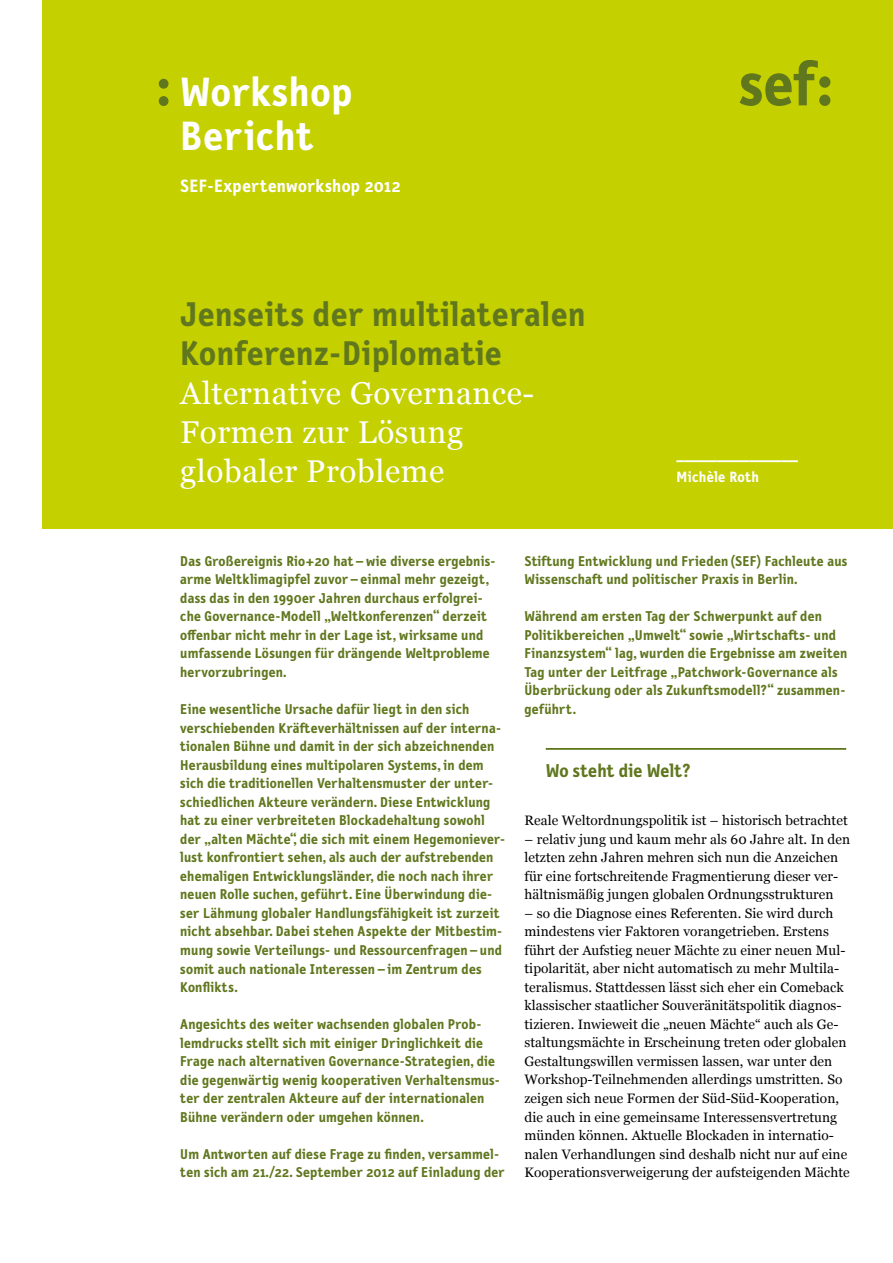
<style>
.page{position:relative;width:893px;height:1263px;background:#fff}
.page>*{position:absolute;margin:0;border:0;box-sizing:border-box;transform-origin:0 0}
.t1{font:700 57.75px "Letter Gothic Text OT";color:#60771e}
.t2{font:700 41.25px/44.2px "Letter Gothic Text OT";letter-spacing:.02em;color:#fff}
.t3{font:700 34.5px/39px "Letter Gothic Text OT";letter-spacing:.02em;color:#60771e}
.t4{font:31.5px/39px "Georgia";letter-spacing:.02em;color:#fff}
.t5{font:700 18.75px "Letter Gothic Text OT";letter-spacing:.005em;color:#60771e}
.t6{font:700 18px "Letter Gothic Text OT";letter-spacing:.02em;color:#fff}
.t7{font:700 16.5px "Letter Gothic Text OT";color:#fff}
.t8{font:700 15px "Letter Gothic Text OT";letter-spacing:.02em;color:#fff}
.t9{font:700 14.4px/18.6px "Letter Gothic Text OT";letter-spacing:.015em;color:#60771e}
.t10{font:13.65px/18.5px "Georgia";letter-spacing:.005em;color:#000}
</style>
<div class="page">
<div style="left:43px;top:0;width:850px;height:529px;background:#c4d000"></div>
<svg style="left:740px;top:60px;width:90px;height:46px"></svg>
<hr style="left:546px;top:748px;width:300px;height:2px;background:#60771e">
<h1 class="t1" style="left:156px;top:51px;width:18px">:</h1>
<h2 class="t2" style="left:180px;top:70px;width:174px">Workshop<br>Bericht</h2>
<p class="t6" style="left:180px;top:175px;width:222px">SEF-Expertenworkshop 2012</p>
<h3 class="t3" style="left:180px;top:295px;width:407px">Jenseits der multilateralen<br>Konferenz-Diplomatie</h3>
<h3 class="t4" style="left:180px;top:375px;width:356px">Alternative Governance-<br>Formen zur Lösung globaler Probleme</h3>
<p class="t7" style="left:677px;top:450px;width:123px">–––––––––––––––</p>
<p class="t8" style="left:677px;top:468px;width:84px">Michèle Roth</p>
<p class="t9" style="left:180px;top:552px;width:317px">Das Großereignis Rio+20 hat – wie diverse ergebnis&shy;arme Weltklimagipfel zuvor – einmal mehr gezeigt, dass das in den 1990er Jahren durchaus erfolgrei&shy;che Governance-Modell „Weltkonferenzen“ derzeit offenbar nicht mehr in der Lage ist, wirksame und umfassende Lösungen für drängende Weltprobleme hervorzubringen.</p>
<p class="t9" style="left:180px;top:700px;width:326px">Eine wesentliche Ursache dafür liegt in den sich verschiebenden Kräfteverhältnissen auf der interna&shy;tionalen Bühne und damit in der sich abzeichnenden Herausbildung eines multipolaren Systems, in dem sich die traditionellen Verhaltensmuster der unter&shy;schiedlichen Akteure verändern. Diese Entwicklung hat zu einer verbreiteten Blockadehaltung sowohl der „alten Mächte“, die sich mit einem Hegemoniever&shy;lust konfrontiert sehen, als auch der aufstrebenden ehemaligen Entwicklungsländer, die noch nach ihrer neuen Rolle suchen, geführt. Eine Überwindung die&shy;ser Lähmung globaler Handlungsfähigkeit ist zurzeit nicht absehbar. Dabei stehen Aspekte der Mitbestim&shy;mung sowie Verteilungs- und Ressourcenfragen – und somit auch nationale Interessen – im Zentrum des Konflikts.</p>
<p class="t9" style="left:180px;top:1015px;width:321px">Angesichts des weiter wachsenden globalen Prob&shy;lemdrucks stellt sich mit einiger Dringlichkeit die Frage nach alternativen Governance-Strategien, die die gegenwärtig wenig kooperativen Verhaltensmus&shy;ter der zentralen Akteure auf der internationalen Bühne verändern oder umgehen können.</p>
<p class="t9" style="left:180px;top:1145px;width:326px">Um Antworten auf diese Frage zu finden, versammel&shy;ten sich am 21./22. September 2012 auf Einladung der</p>
<p class="t9" style="left:524px;top:552px;width:324px">Stiftung Entwicklung und Frieden (SEF) Fachleute aus<br>Wissenschaft und politischer Praxis in Berlin.</p>
<p class="t9" style="left:524px;top:607px;width:324px">Während am ersten Tag der Schwerpunkt auf den Politikbereichen „Umwelt“ sowie „Wirtschafts- und Finanzsystem“ lag, wurden die Ergebnisse am zweiten Tag unter der Leitfrage „Patchwork-Governance als Überbrückung oder als Zukunftsmodell?“ zusammen&shy;geführt.</p>
<h3 class="t5" style="left:546px;top:759px;width:146px">Wo steht die Welt?</h3>
<p class="t10" style="left:524px;top:811px;width:325px">Reale Weltordnungspolitik ist – historisch betrachtet</p>
<p class="t10" style="left:524px;top:830px;width:327px">– relativ jung und kaum mehr als 60 Jahre alt. In den letzten zehn Jahren mehren sich nun die Anzeichen für eine fortschreitende Fragmentierung dieser ver&shy;hältnismäßig jungen globalen Ordnungsstrukturen</p>
<p class="t10" style="left:524px;top:904px;width:327px">– so die Diagnose eines Referenten. Sie wird durch mindestens vier Faktoren vorangetrieben. Erstens führt der Aufstieg neuer Mächte zu einer neuen Mul&shy;tipolarität, aber nicht automatisch zu mehr Multila&shy;teralismus. Stattdessen lässt sich eher ein Comeback klassischer staatlicher Souveränitätspolitik diagnos&shy;tizieren. Inwieweit die „neuen Mächte“ auch als Ge&shy;staltungsmächte in Erscheinung treten oder globalen Gestaltungswillen vermissen lassen, war unter den Workshop-Teilnehmenden allerdings umstritten. So zeigen sich neue Formen der Süd-Süd-Kooperation, die auch in eine gemeinsame Interessensvertretung münden können. Aktuelle Blockaden in internatio&shy;nalen Verhandlungen sind deshalb nicht nur auf eine Kooperationsverweigerung der aufsteigenden Mächte</p>
</div>
